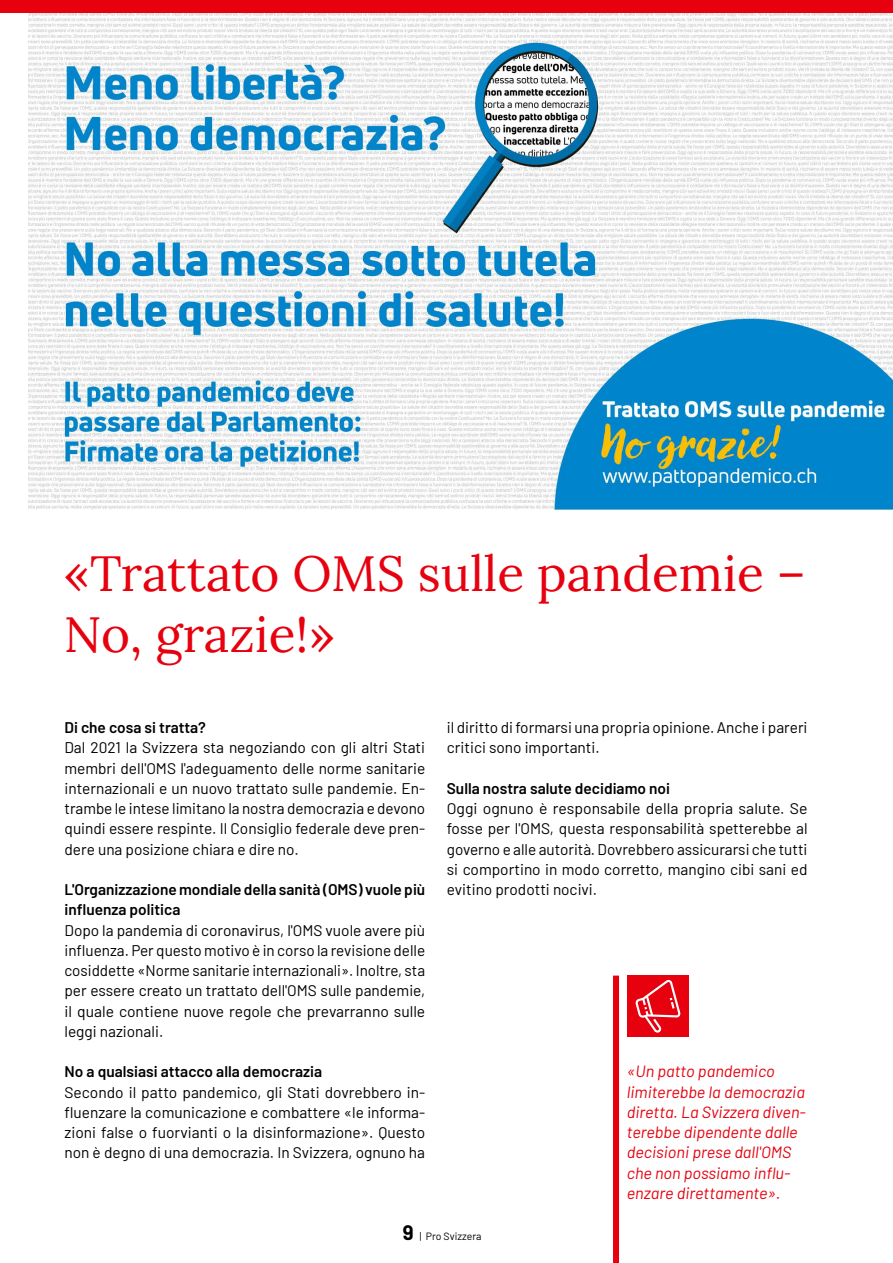
<style>
.page{position:relative;width:893px;height:1263px;background:#fff}
.page>*{position:absolute;margin:0;border:0;box-sizing:border-box;transform-origin:0 0}
.t1{font:49.5px/60.8px "Lora";color:#e7000e}
.t2{font:italic 16.35px/20.2px "Barlow";color:#e7000e}
.t3{font:15.45px/20.2px "Barlow";color:#000;text-align:justify}
.t4{font:600 15.45px/20.2px "Barlow";color:#000}
.t5{font:10.5px "Barlow";color:#000}
.s1{font-weight:700;font-size:20.4px}
</style>
<div class="page">
<div style="left:613px;top:975px;width:6px;height:288px;background:#e7000e"></div>
<div style="left:627px;top:975px;width:61px;height:62px;background:#e7000e"></div>
<svg style="left:635px;top:980px;width:46px;height:53px"></svg>
<img style="left:28px;top:13px;width:865px;height:497px">
<div style="left:0;top:0;width:893px;height:13px;background:#e7000e"></div>
<h1 class="t1" style="left:64px;top:540px;width:744px">«Trattato OMS sulle pandemie –<br>No, grazie!»</h1>
<p class="t4" style="left:64px;top:716px;width:143px">Di che cosa si tratta?</p>
<p class="t3" style="left:64px;top:736px;width:362px">Dal 2021 la Svizzera sta negoziando con gli altri Stati membri dell'OMS l'adeguamento delle norme sanitarie internazionali e un nuovo trattato sulle pandemie. En&shy;trambe le intese limitano la nostra democrazia e devono quindi essere respinte. Il Consiglio federale deve pren&shy;dere una posizione chiara e dire no.</p>
<p class="t4" style="left:64px;top:878px;width:362px">L'Organizzazione mondiale della sanità (OMS) vuole più influenza politica</p>
<p class="t3" style="left:64px;top:919px;width:362px">Dopo la pandemia di coronavirus, l'OMS vuole avere più influenza. Per questo motivo è in corso la revisione delle cosiddette «Norme sanitarie internazionali». Inoltre, sta per essere creato un trattato dell'OMS sulle pandemie, il quale contiene nuove regole che prevarranno sulle leggi nazionali.</p>
<p class="t4" style="left:64px;top:1060px;width:259px">No a qualsiasi attacco alla democrazia</p>
<p class="t3" style="left:64px;top:1081px;width:362px">Secondo il patto pandemico, gli Stati dovrebbero in&shy;fluenzare la comunicazione e combattere «le informa&shy;zioni false o fuorvianti o la disinformazione». Questo non è degno di una democrazia. In Svizzera, ognuno ha</p>
<p class="t3" style="left:447px;top:716px;width:362px">il diritto di formarsi una propria opinione. Anche i pareri critici sono importanti.</p>
<p class="t4" style="left:447px;top:777px;width:225px">Sulla nostra salute decidiamo noi</p>
<p class="t3" style="left:447px;top:797px;width:362px">Oggi ognuno è responsabile della propria salute. Se fosse per l'OMS, questa responsabilità spetterebbe al governo e alle autorità. Dovrebbero assicurarsi che tutti si comportino in modo corretto, mangino cibi sani ed evitino prodotti nocivi.</p>
<p class="t2" style="left:627px;top:1060px;width:180px">«Un patto pandemico limiterebbe la democrazia diretta. La Svizzera diven&shy;terebbe dipendente dalle decisioni prese dall'OMS che non possiamo influ&shy;enzare direttamente».</p>
<p class="t5" style="left:403px;top:1228px;width:80px"><span class="s1">9</span> | Pro Svizzera</p>
</div>
